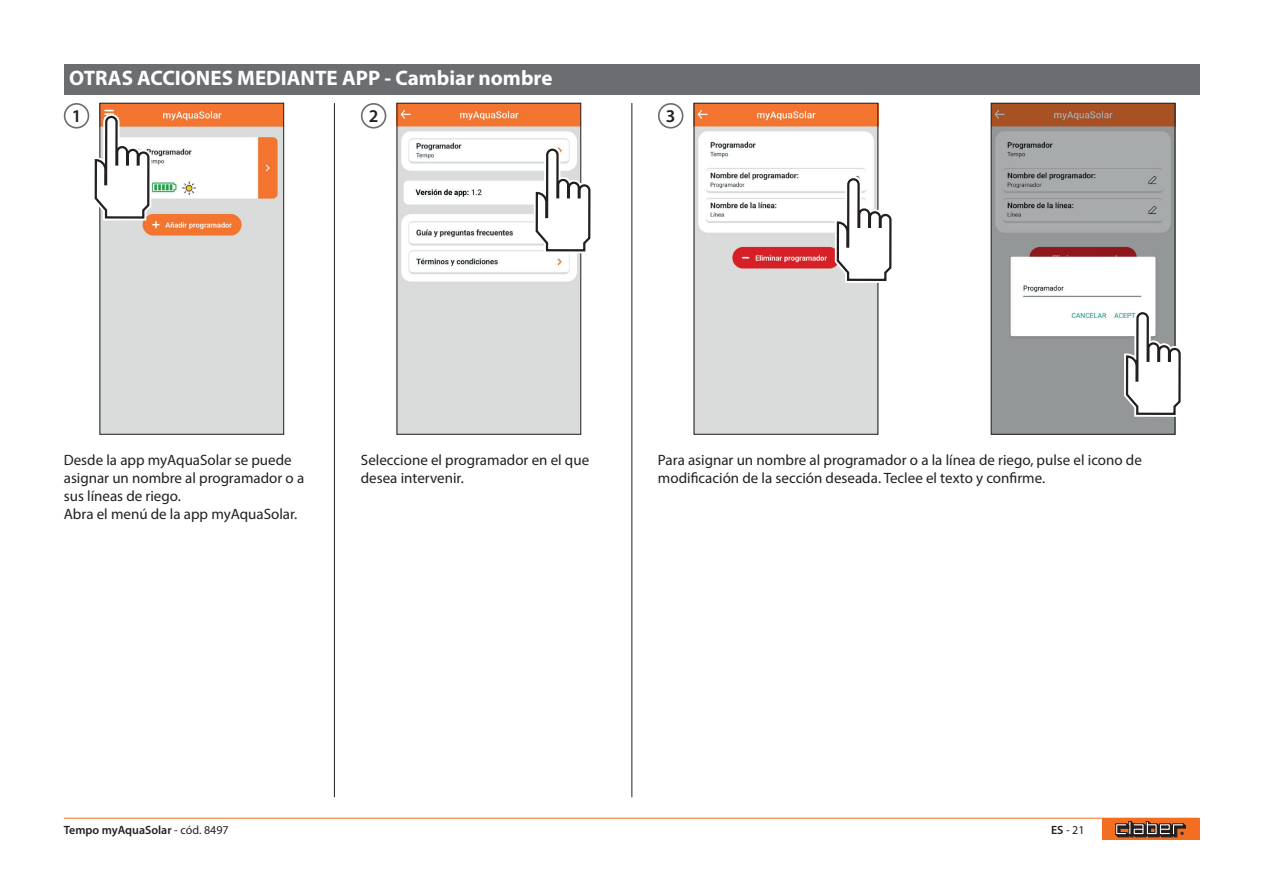
<style>
.page{position:relative;width:1263px;height:893px;background:#fff}
.page>*{position:absolute;margin:0;border:0;box-sizing:border-box;transform-origin:0 0}
.t1{font:700 21px "Myriad Pro";color:#fff}
.t2{font:600 18px "Myriad Pro";color:#231f20}
.t3{font:15px/18px "Myriad Pro";color:#231f20}
.t4{font:600 12px "Myriad Pro";color:#231f20}
.t5{font:12px "Myriad Pro";color:#231f20}
.s1{font-weight:400}
.s2{font-weight:600}
</style>
<div class="page">
<div style="left:1102px;top:819px;width:97px;height:21px;background:#f36e21"></div>
<svg style="left:1115px;top:821px;width:71px;height:17px"></svg>
<hr style="left:64px;top:818px;width:1135px;height:1px;background:#f36e21">
<div style="left:64px;top:64px;width:1135px;height:31px;background:#6c6d70"></div>
<div style="left:64px;top:103px;width:25px;height:26px;border:2px solid #6c6d70;border-radius:50%"></div>
<div style="left:658px;top:103px;width:25px;height:26px;border:2px solid #6c6d70;border-radius:50%"></div>
<div style="left:361px;top:103px;width:25px;height:26px;border:2px solid #6c6d70;border-radius:50%"></div>
<hr style="left:334px;top:103px;width:1px;height:694px;background:#231f20">
<hr style="left:632px;top:103px;width:1px;height:694px;background:#231f20">
<img style="left:102px;top:105px;width:180px;height:327px">
<div style="left:100px;top:103px;width:184px;height:331px;border:1px solid #231f20"></div>
<img style="left:696px;top:105px;width:180px;height:327px">
<img style="left:993px;top:105px;width:180px;height:327px">
<div style="left:991px;top:103px;width:184px;height:331px;border:1px solid #231f20"></div>
<img style="left:399px;top:105px;width:180px;height:327px">
<svg style="left:94px;top:102px;width:59px;height:120px"></svg>
<svg style="left:532px;top:102px;width:59px;height:153px"></svg>
<svg style="left:833px;top:102px;width:59px;height:182px"></svg>
<svg style="left:1123px;top:102px;width:58px;height:316px"></svg>
<h1 class="t1" style="left:69px;top:70px;width:485px">OTRAS ACCIONES MEDIANTE APP - Cambiar nombre</h1>
<p class="t2" style="left:72px;top:109px;width:11px">1</p>
<p class="t2" style="left:369px;top:109px;width:11px">2</p>
<p class="t2" style="left:666px;top:109px;width:11px">3</p>
<p class="t3" style="left:64px;top:453px;width:242px">Desde la app myAquaSolar se puede asignar un nombre al programador o a sus líneas de riego.<br>Abra el menú de la app myAquaSolar.</p>
<p class="t3" style="left:361px;top:453px;width:230px">Seleccione el programador en el que desea intervenir.</p>
<p class="t3" style="left:658px;top:453px;width:485px">Para asignar un nombre al programador o a la línea de riego, pulse el icono de modificación de la sección deseada. Teclee el texto y confirme.</p>
<p class="t4" style="left:64px;top:825px;width:166px">Tempo myAquaSolar <span class="s1">- cód. 8497</span></p>
<p class="t5" style="left:1051px;top:825px;width:35px"><span class="s2">ES</span> - 21</p>
</div>
